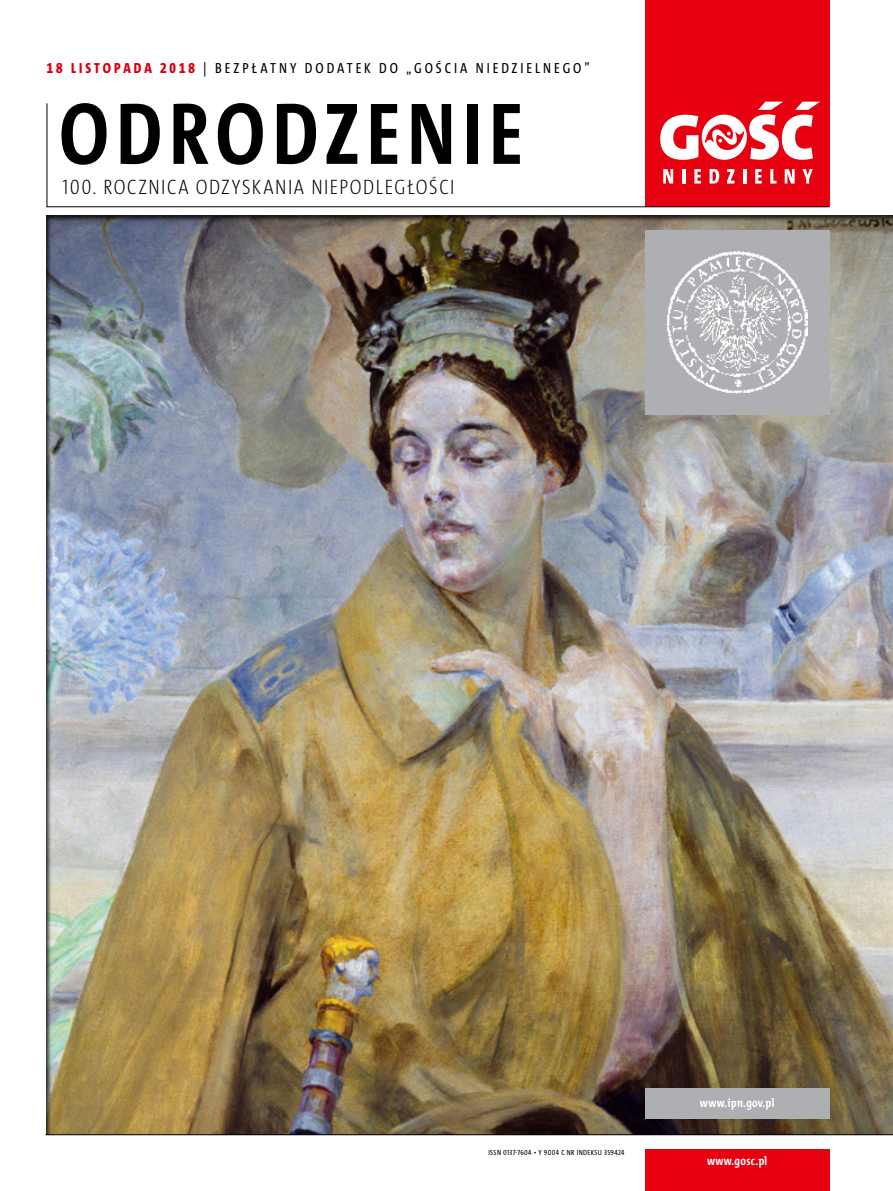
<style>
.page{position:relative;width:893px;height:1191px;background:#fff}
.page>*{position:absolute;margin:0;border:0;box-sizing:border-box;transform-origin:0 0}
.t1{font:700 88.65px "The Mix Cd";letter-spacing:.08em;color:#000}
.t2{font:200 21px "The Mix Cd";letter-spacing:.075em;color:#000}
.t3{font:14.7px "The Mix Cd";letter-spacing:.205em;color:#000}
.t4{font:700 12.45px "The Mix Cd";letter-spacing:.025em;color:#fff}
.t5{font:7.5px "The Mix Cd";letter-spacing:.05em;color:#000}
.s1{font-weight:800;color:#d80010}
.s2{font-family:"Myriad Pro"}
</style>
<div class="page">
<div style="left:46px;top:215px;width:847px;height:919px;background:#000;opacity:.75"></div>
<div style="left:645px;top:0;width:184px;height:207px;background:#e60010"></div>
<div style="left:645px;top:1149px;width:184px;height:42px;background:#e60010"></div>
<svg style="left:47px;top:103px;width:783px;height:104px"></svg>
<hr style="left:45px;top:1134px;width:848px;height:1px;background:#000">
<div style="left:645px;top:230px;width:184px;height:184px;background:#aeafb2"></div>
<img style="left:667px;top:251px;width:141px;height:142px">
<div style="left:645px;top:1088px;width:184px;height:30px;background:#aeafb2"></div>
<svg style="left:663px;top:169px;width:10px;height:14px"></svg>
<hr style="left:682px;top:169px;width:3px;height:14px;background:#fff">
<svg style="left:694px;top:169px;width:7px;height:14px"></svg>
<svg style="left:709px;top:169px;width:10px;height:15px"></svg>
<svg style="left:727px;top:169px;width:7px;height:14px"></svg>
<hr style="left:743px;top:169px;width:3px;height:14px;background:#fff">
<svg style="left:755px;top:169px;width:7px;height:14px"></svg>
<svg style="left:770px;top:169px;width:6px;height:14px"></svg>
<svg style="left:785px;top:169px;width:10px;height:14px"></svg>
<svg style="left:802px;top:169px;width:11px;height:14px"></svg>
<svg style="left:660px;top:102px;width:160px;height:58px"></svg>
<p class="t3" style="left:47px;top:59px;width:544px"><span class="s1">18 LISTOPADA 2018</span> <span class="s2">|</span> BEZPŁATNY DODATEK DO „GOŚCIA NIEDZIELNEGO”</p>
<h1 class="t1" style="left:59px;top:77px;width:465px">ODRODZENIE</h1>
<h2 class="t2" style="left:62px;top:173px;width:393px">100. ROCZNICA ODZYSKANIA NIEPODLEGŁOŚCI</h2>
<p class="t5" style="left:488px;top:1147px;width:138px">ISSN 0137-7604 • Y 9004 C NR INDEKSU 359424</p>
<p class="t4" style="left:700px;top:1094px;width:76px">www.ipn.gov.pl</p>
<p class="t4" style="left:707px;top:1152px;width:62px">www.gosc.pl</p>
</div>
